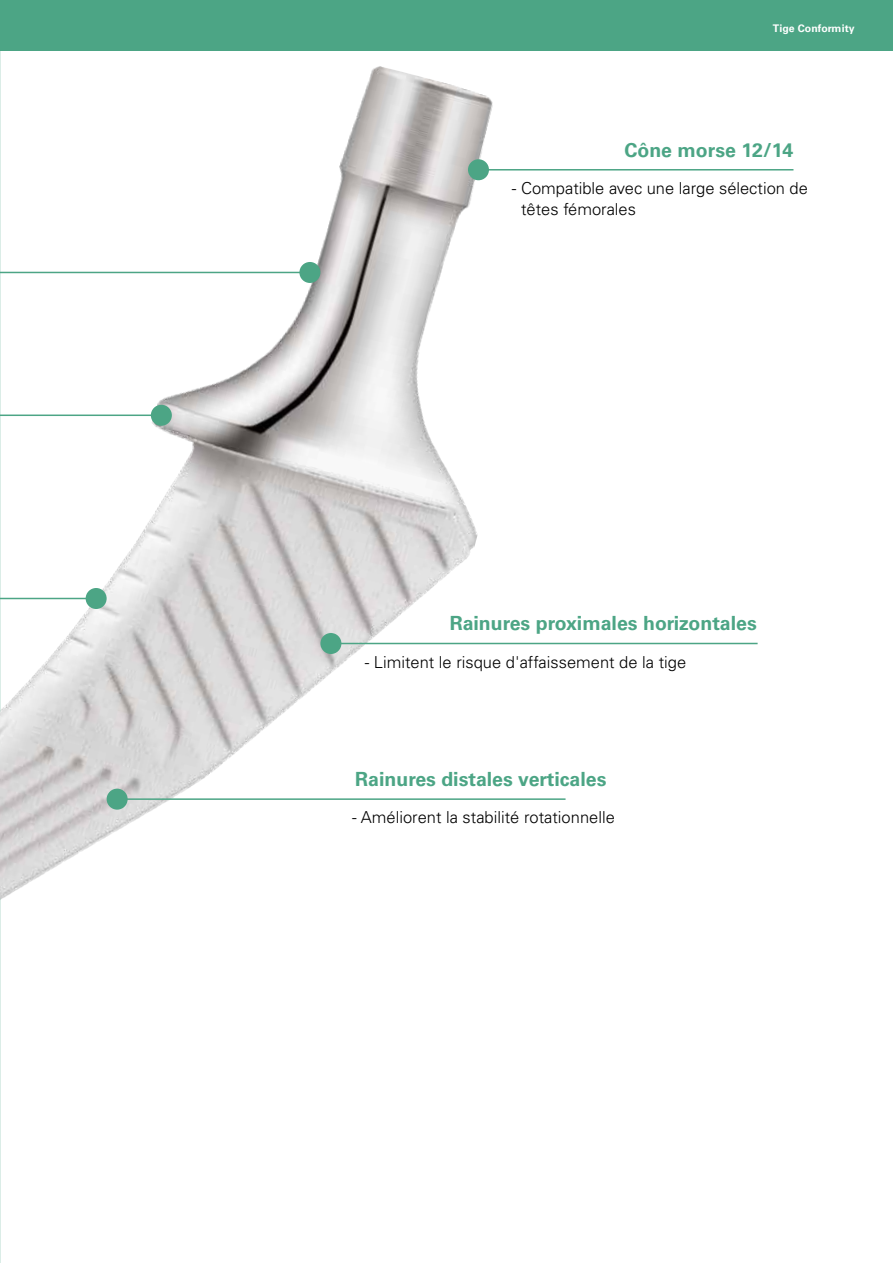
<style>
.page{position:relative;width:893px;height:1263px;background:#fff}
.page>*{position:absolute;margin:0;border:0;box-sizing:border-box;transform-origin:0 0}
.t1{font:700 19.5px "Univers LT Pro 65";color:#4ca585}
.t2{font:300 16.5px/21px "Univers LT Pro 45";color:#000}
.t3{font:700 10.5px "Univers LT Pro 65";letter-spacing:.01em;color:#fff}
</style>
<div class="page">
<div style="left:0;top:0;width:893px;height:51px;background:#4ca585"></div>
<img style="left:0;top:51px;width:585px;height:1212px">
<hr style="left:478px;top:169px;width:315px;height:2px;background:#4ca585">
<div style="left:468px;top:159px;width:21px;height:21px;background:#4ca585;border-radius:50%"></div>
<hr style="left:331px;top:643px;width:427px;height:1px;background:#4ca585">
<div style="left:320px;top:633px;width:21px;height:21px;background:#4ca585;border-radius:50%"></div>
<hr style="left:117px;top:798px;width:449px;height:2px;background:#4ca585">
<div style="left:107px;top:789px;width:21px;height:21px;background:#4ca585;border-radius:50%"></div>
<hr style="left:0;top:272px;width:310px;height:1px;background:#4ca585">
<div style="left:299px;top:262px;width:21px;height:21px;background:#4ca585;border-radius:50%"></div>
<hr style="left:0;top:414px;width:161px;height:2px;background:#4ca585">
<div style="left:151px;top:405px;width:21px;height:21px;background:#4ca585;border-radius:50%"></div>
<hr style="left:0;top:598px;width:96px;height:1px;background:#4ca585">
<div style="left:86px;top:588px;width:21px;height:21px;background:#4ca585;border-radius:50%"></div>
<p class="t3" style="left:773px;top:20px;width:83px">Tige Conformity</p>
<p class="t1" style="left:624px;top:136px;width:171px">Cône morse 12/14</p>
<p class="t2" style="left:521px;top:177px;width:288px;text-indent:-9px">- Compatible avec une large sélection de têtes fémorales</p>
<p class="t1" style="left:450px;top:610px;width:309px">Rainures proximales horizontales</p>
<p class="t2" style="left:365px;top:651px;width:323px">- Limitent le risque d'affaissement de la tige</p>
<p class="t1" style="left:355px;top:765px;width:253px">Rainures distales verticales</p>
<p class="t2" style="left:352px;top:807px;width:264px">- Améliorent la stabilité rotationnelle</p>
</div>
